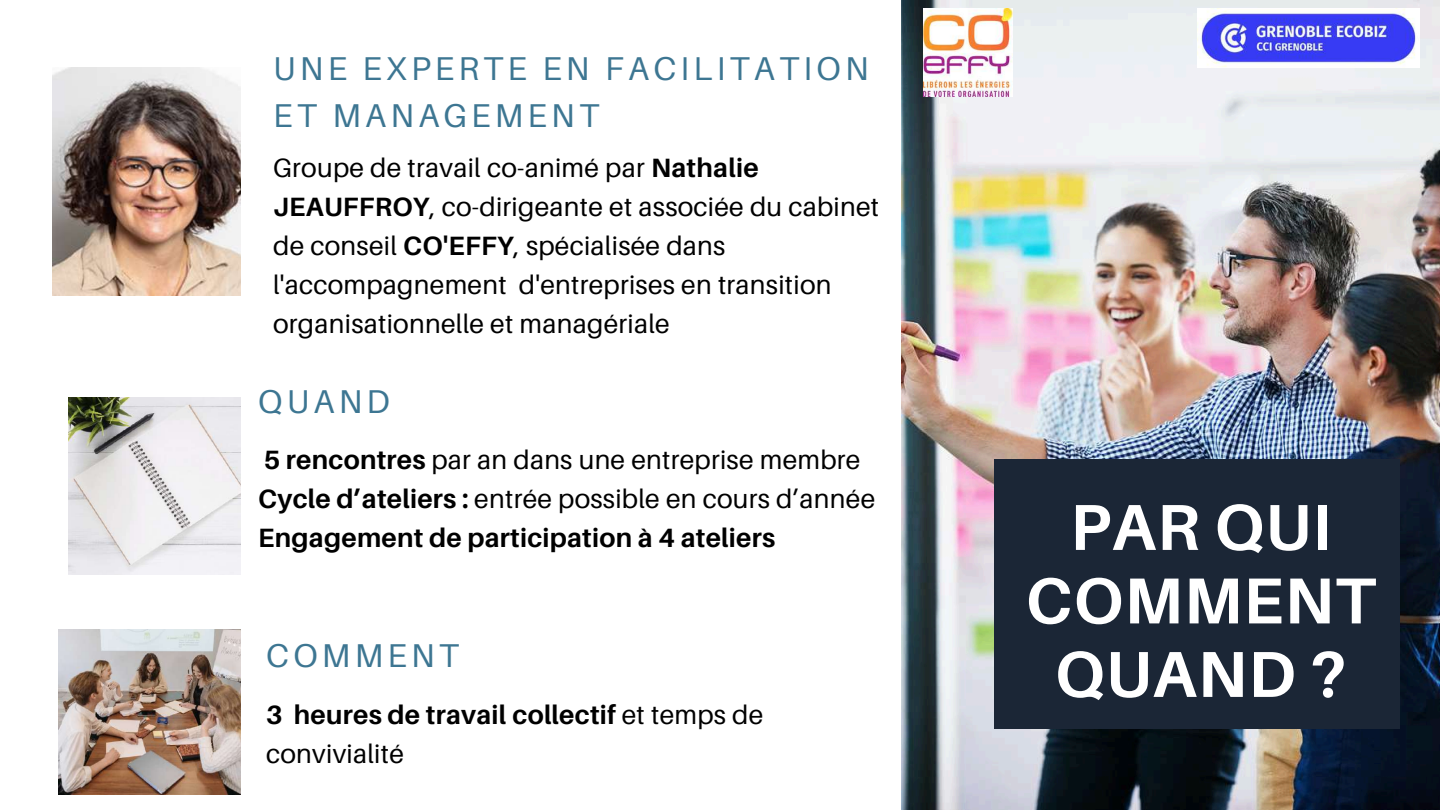
<style>
.page{position:relative;width:1440px;height:810px;background:#fff}
.page>*{position:absolute;margin:0;border:0;box-sizing:border-box;transform-origin:0 0}
.t1{font:700 65px/73.5px "Aileron";letter-spacing:.02em;color:#fff;text-align:center}
.t2{font:33px/46.5px "Aileron";letter-spacing:.125em;color:#3d7692}
.t3{font:26.5px/39px "Aileron";letter-spacing:.01em;color:#000}
.t4{font:700 26.5px/39px "Aileron";letter-spacing:.01em;color:#000}
.s1{font-weight:700}
.s2{font-weight:400}
</style>
<div class="page">
<img style="left:53px;top:67px;width:187px;height:229px">
<img style="left:68px;top:397px;width:172px;height:177px">
<img style="left:59px;top:629px;width:181px;height:165px">
<img style="left:902px;top:0;width:538px;height:810px">
<div style="left:994px;top:459px;width:406px;height:270px;background:#1b2636"></div>
<img style="left:1197px;top:9px;width:222px;height:58px">
<img style="left:924px;top:9px;width:89px;height:87px">
<p class="t2" style="left:273px;top:45px;width:597px">UNE EXPERTE EN FACILITATION<br>ET MANAGEMENT</p>
<p class="t3" style="left:273px;top:148px;width:608px">Groupe de travail co-animé par <span class="s1">Nathalie JEAUFFROY</span>, co-dirigeante et associée du cabinet de conseil <span class="s1">CO'EFFY</span>, spécialisée dans l'accompagnement d'entreprises en transition organisationnelle et managériale</p>
<p class="t2" style="left:258px;top:378px;width:133px">QUAND</p>
<p class="t4" style="left:258px;top:439px;width:618px">5 rencontres <span class="s2">par an dans une entreprise membre<br></span>Cycle d’ateliers : <span class="s2">entrée possible en cours d’année<br></span>Engagement de participation à 4 ateliers</p>
<p class="t2" style="left:266px;top:632px;width:194px">COMMENT</p>
<p class="t4" style="left:266px;top:695px;width:499px">3 heures de travail collectif <span class="s2">et temps de convivialité</span></p>
<h1 class="t1" style="left:1026px;top:489px;width:351px">PAR QUI<br>COMMENT<br>QUAND ?</h1>
</div>
